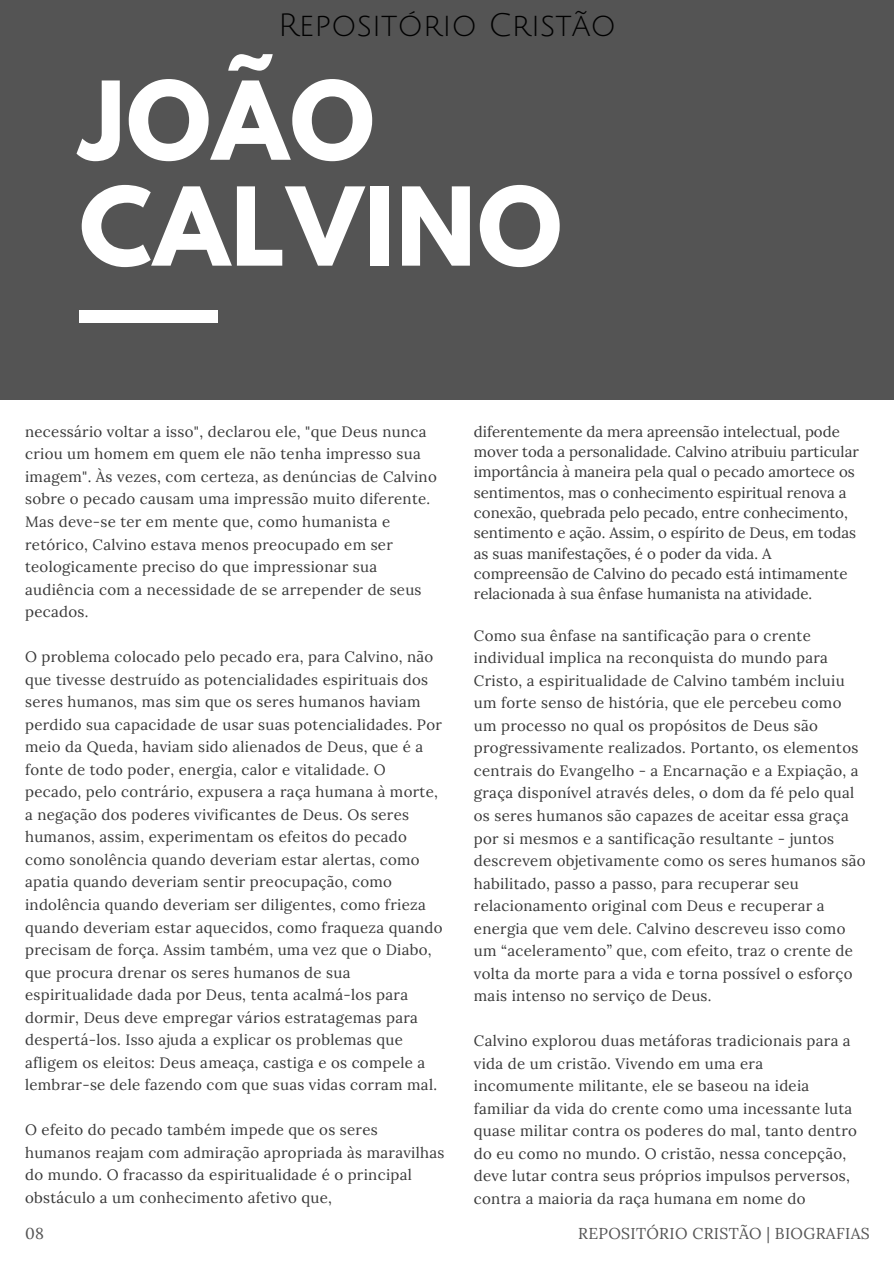
<style>
.page{position:relative;width:894px;height:1264px;background:#fff}
.page>*{position:absolute;margin:0;border:0;box-sizing:border-box;transform-origin:0 0}
.t1{font:700 96.15px/105.9px "League Spartan";letter-spacing:.02em;color:#fff}
.t2{font:31.5px "Julius Sans One";color:#000}
.t3{font:15.75px "Lora";letter-spacing:.02em;color:#545454}
.t4{font:15px/22.5px "Lora";letter-spacing:.02em;color:#383838}
.t5{font:15px/20.2px "Lora";color:#383838}
</style>
<div class="page">
<div style="left:0;top:0;width:893px;height:400px;background:#545454"></div>
<div style="left:79px;top:310px;width:139px;height:13px;background:#fff"></div>
<h2 class="t2" style="left:278px;top:9px;width:339px">Repositório Cristão</h2>
<h1 class="t1" style="left:79px;top:80px;width:484px">JOÃO<br>CALVINO</h1>
<p class="t4" style="left:25px;top:420px;width:413px">necessário voltar a isso", declarou ele, "que Deus nunca criou um homem em quem ele não tenha impresso sua imagem". Às vezes, com certeza, as denúncias de Calvino sobre o pecado causam uma impressão muito diferente.<br>Mas deve-se ter em mente que, como humanista e retórico, Calvino estava menos preocupado em ser teologicamente preciso do que impressionar sua audiência com a necessidade de se arrepender de seus pecados.</p>
<p class="t4" style="left:25px;top:645px;width:419px">O problema colocado pelo pecado era, para Calvino, não que tivesse destruído as potencialidades espirituais dos seres humanos, mas sim que os seres humanos haviam perdido sua capacidade de usar suas potencialidades. Por meio da Queda, haviam sido alienados de Deus, que é a fonte de todo poder, energia, calor e vitalidade. O pecado, pelo contrário, expusera a raça humana à morte, a negação dos poderes vivificantes de Deus. Os seres humanos, assim, experimentam os efeitos do pecado como sonolência quando deveriam estar alertas, como apatia quando deveriam sentir preocupação, como indolência quando deveriam ser diligentes, como frieza quando deveriam estar aquecidos, como fraqueza quando precisam de força. Assim também, uma vez que o Diabo, que procura drenar os seres humanos de sua espiritualidade dada por Deus, tenta acalmá-los para dormir, Deus deve empregar vários estratagemas para despertá-los. Isso ajuda a explicar os problemas que afligem os eleitos: Deus ameaça, castiga e os compele a lembrar-se dele fazendo com que suas vidas corram mal.</p>
<p class="t4" style="left:25px;top:1118px;width:421px">O efeito do pecado também impede que os seres humanos reajam com admiração apropriada às maravilhas do mundo. O fracasso da espiritualidade é o principal obstáculo a um conhecimento afetivo que,</p>
<p class="t5" style="left:474px;top:421px;width:386px">diferentemente da mera apreensão intelectual, pode mover toda a personalidade. Calvino atribuiu particular importância à maneira pela qual o pecado amortece os sentimentos, mas o conhecimento espiritual renova a conexão, quebrada pelo pecado, entre conhecimento, sentimento e ação. Assim, o espírito de Deus, em todas as suas manifestações, é o poder da vida. A compreensão de Calvino do pecado está intimamente relacionada à sua ênfase humanista na atividade.</p>
<p class="t4" style="left:474px;top:624px;width:393px">Como sua ênfase na santificação para o crente individual implica na reconquista do mundo para Cristo, a espiritualidade de Calvino também incluiu um forte senso de história, que ele percebeu como um processo no qual os propósitos de Deus são progressivamente realizados. Portanto, os elementos centrais do Evangelho - a Encarnação e a Expiação, a graça disponível através deles, o dom da fé pelo qual os seres humanos são capazes de aceitar essa graça por si mesmos e a santificação resultante - juntos descrevem objetivamente como os seres humanos são habilitado, passo a passo, para recuperar seu relacionamento original com Deus e recuperar a energia que vem dele. Calvino descreveu isso como um “aceleramento” que, com efeito, traz o crente de volta da morte para a vida e torna possível o esforço mais intenso no serviço de Deus.</p>
<p class="t4" style="left:474px;top:1029px;width:384px">Calvino explorou duas metáforas tradicionais para a vida de um cristão. Vivendo em uma era incomumente militante, ele se baseou na ideia familiar da vida do crente como uma incessante luta quase militar contra os poderes do mal, tanto dentro do eu como no mundo. O cristão, nessa concepção, deve lutar contra seus próprios impulsos perversos, contra a maioria da raça humana em nome do</p>
<p class="t3" style="left:25px;top:1222px;width:20px">08</p>
<p class="t3" style="left:578px;top:1222px;width:293px">REPOSITÓRIO CRISTÃO | BIOGRAFIAS</p>
</div>
